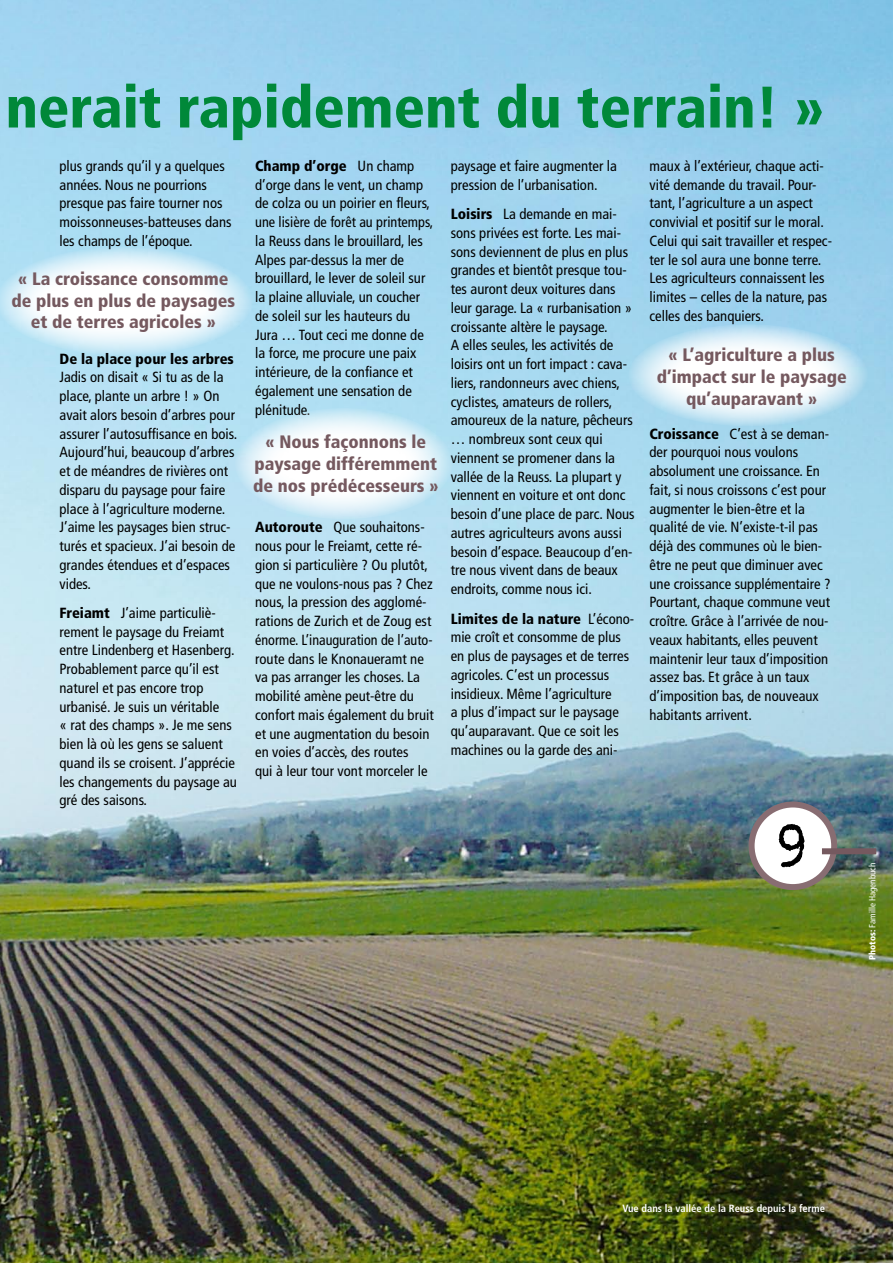
<style>
.page{position:relative;width:893px;height:1263px;background:#fff}
.page>*{position:absolute;margin:0;border:0;box-sizing:border-box;transform-origin:0 0}
.t1{font:63px "Trixie";color:#000}
.t2{font:900 condensed 58.5px "Frutiger";color:#008839}
.t3{font:900 condensed 18px/21.8px "Frutiger";color:#75595f;text-align:center}
.t4{font:condensed 14.7px/18.8px "Frutiger";color:#000}
.t5{font:900 condensed 14.7px "Frutiger";color:#000}
.t6{font:700 condensed 10.5px "Frutiger";color:#fff}
.t7{font:condensed 9px "Frutiger";color:#fff}
.s1{font-weight:900}
</style>
<div class="page">
<img style="left:0;top:0;width:893px;height:1263px">
<svg style="left:628px;top:324px;width:240px;height:102px"></svg>
<svg style="left:0;top:247px;width:253px;height:108px"></svg>
<svg style="left:235px;top:408px;width:218px;height:111px"></svg>
<div style="left:752px;top:804px;width:82px;height:83px;background:#fff;border-radius:50%"></div>
<div style="left:749px;top:801px;width:88px;height:89px;border:6px solid #886d72;border-radius:50%"></div>
<div style="left:822px;top:848px;width:54px;height:6px;background:#75595f"></div>
<h2 class="t2" style="left:6px;top:72px;width:820px">nerait rapidement du terrain! »</h2>
<p class="t4" style="left:60px;top:157px;width:173px">plus grands qu’il y a quelques années. Nous ne pourrions presque pas faire tourner nos moissonneuses-batteuses dans les champs de l’époque.</p>
<p class="t3" style="left:12px;top:268px;width:225px">« La croissance consomme de plus en plus de paysages et de terres agricoles »</p>
<p class="t5" style="left:60px;top:350px;width:176px">De la place pour les arbres</p>
<p class="t4" style="left:60px;top:368px;width:179px">Jadis on disait « Si tu as de la place, plante un arbre ! » On avait alors besoin d’arbres pour assurer l’autosuffisance en bois.<br>Aujourd’hui, beaucoup d’arbres et de méandres de rivières ont disparu du paysage pour faire place à l’agriculture moderne.<br>J’aime les paysages bien struc&shy;turés et spacieux. J’ai besoin de grandes étendues et d’espaces vides.</p>
<p class="t4" style="left:60px;top:604px;width:179px"><span class="s1">Freiamt</span> J’aime particuliè&shy;rement le paysage du Freiamt entre Lindenberg et Hasenberg.<br>Probablement parce qu’il est naturel et pas encore trop urbanisé. Je suis un véritable<br>« rat des champs ». Je me sens bien là où les gens se saluent quand ils se croisent. J’apprécie les changements du paysage au gré des saisons.</p>
<p class="t4" style="left:255px;top:157px;width:180px"><span class="s1">Champ d’orge</span> Un champ d’orge dans le vent, un champ de colza ou un poirier en fleurs, une lisière de forêt au printemps, la Reuss dans le brouillard, les<br>Alpes par-dessus la mer de brouillard, le lever de soleil sur la plaine alluviale, un coucher de soleil sur les hauteurs du<br>Jura … Tout ceci me donne de la force, me procure une paix intérieure, de la confiance et également une sensation de plénitude.</p>
<p class="t3" style="left:253px;top:431px;width:187px">« Nous façonnons le paysage différemment de nos prédécesseurs »</p>
<p class="t4" style="left:255px;top:518px;width:180px"><span class="s1">Autoroute</span> Que souhaitons&shy;nous pour le Freiamt, cette ré&shy;gion si particulière ? Ou plutôt, que ne voulons-nous pas ? Chez nous, la pression des agglomé&shy;rations de Zurich et de Zoug est énorme. L’inauguration de l’auto&shy;route dans le Knonauer-amt ne va pas arranger les choses. La mobilité amène peut-être du confort mais également du bruit et une augmentation du besoin en voies d’accès, des routes<br>qui à leur tour vont morceler le</p>
<p class="t4" style="left:451px;top:157px;width:168px">paysage et faire augmenter la pression de l’urbanisation.</p>
<p class="t4" style="left:451px;top:205px;width:185px"><span class="s1">Loisirs</span> La demande en mai&shy;sons privées est forte. Les mai-- sons deviennent de plus en plus grandes et bientôt presque tou&shy;tes auront deux voitures dans leur garage. La « rurbanisation » croissante altère le paysage.<br>A elles seules, les activités de loisirs ont un fort impact : cava&shy;liers, randonneurs avec chiens, cyclistes, amateurs de rollers, amoureux de la nature, pêcheurs … nombreux sont ceux qui viennent se promener dans la vallée de la Reuss. La plupart y viennent en voiture et ont donc besoin d’une place de parc. Nous autres agriculteurs avons aussi besoin d’espace. Beaucoup d’en&shy;tre nous vivent dans de beaux endroits, comme nous ici.</p>
<p class="t4" style="left:451px;top:609px;width:185px"><span class="s1">Limites de la nature</span> L’écono&shy;mie croît et consomme de plus en plus de paysages et de terres agricoles. C’est un processus insidieux. Même l’agriculture<br>a plus d’impact sur le paysage qu’auparavant. Que ce soit les machines ou la garde des ani-</p>
<p class="t4" style="left:649px;top:157px;width:184px">maux à l’extérieur, chaque acti&shy;vité demande du travail. Pour&shy;tant, l’agriculture a un aspect convivial et positif sur le moral.<br>Celui qui sait travailler et respec&shy;ter le sol aura une bonne terre.<br>Les agriculteurs connaissent les limites – celles de la nature, pas celles des banquiers.</p>
<p class="t3" style="left:657px;top:344px;width:192px">« L’agriculture a plus d’impact sur le paysage qu’auparavant »</p>
<p class="t4" style="left:649px;top:424px;width:183px"><span class="s1">Croissance</span> C’est à se deman&shy;der pourquoi nous voulons abso-lument une croissance. En fait, si nous croissons c’est pour augmenter le bien-être et la qualité de vie. N’existe-t-il pas déjà des communes où le bien&shy;être ne peut que diminuer avec une croissance supplémentaire ?<br>Pourtant, chaque commune veut croître. Grâce à l’arrivée de nou&shy;veaux habitants, elles peuvent maintenir leur taux d’imposition assez bas. Et grâce à un taux d’imposition bas, de nouveaux habitants arrivent.</p>
<h1 class="t1" style="left:775px;top:802px;width:36px">9</h1>
<p class="t7" style="left:867px;top:960px;width:98px;rotate:-90deg"><span class="s1">Photos:</span> Famille Hagenbuch</p>
<p class="t6" style="left:623px;top:1202px;width:204px">Vue dans la vallée de la Reuss depuis la ferme</p>
</div>
